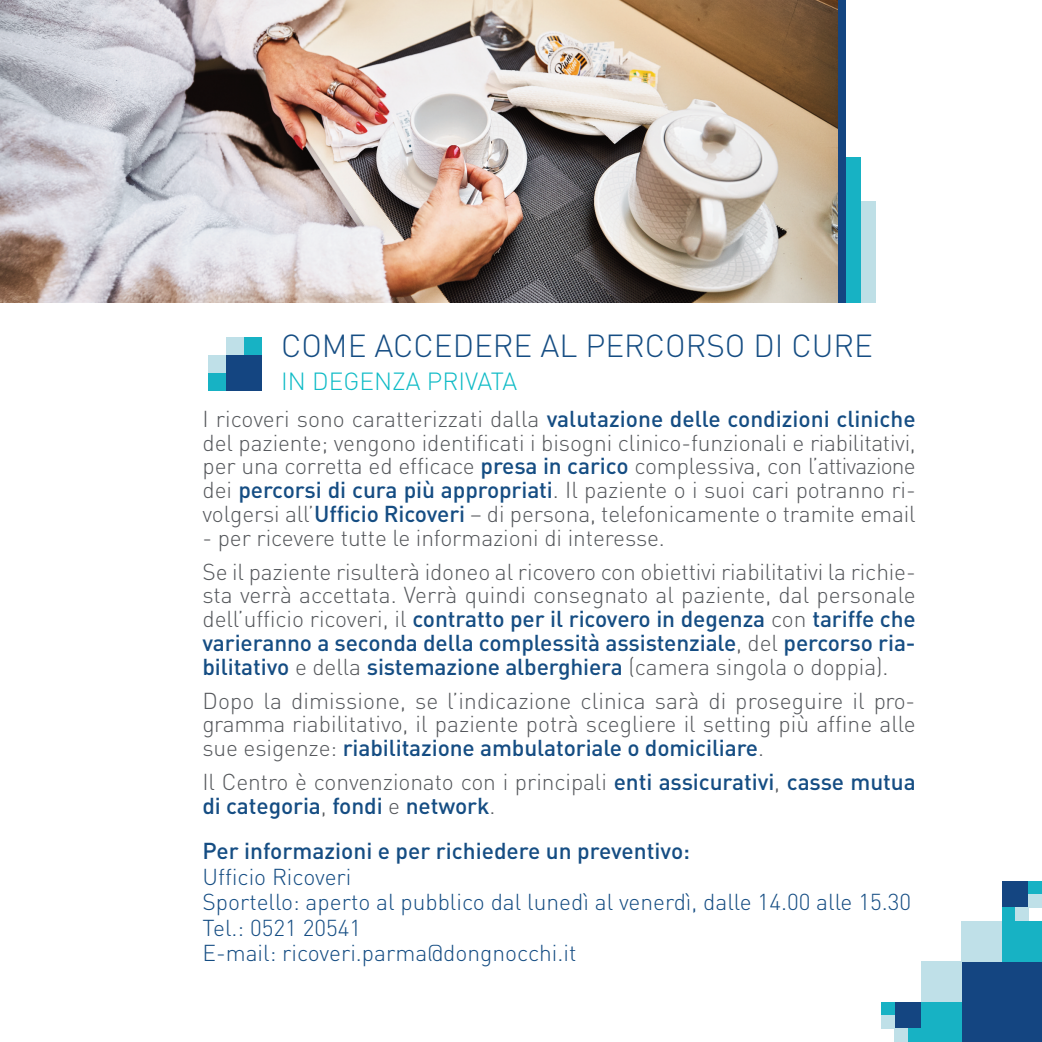
<style>
.page{position:relative;width:1042px;height:1042px;background:#fff}
.page>*{position:absolute;margin:0;border:0;box-sizing:border-box;transform-origin:0 0}
.t1{font:300 31.5px "DIN Pro";color:#154d83}
.t2{font:300 24.5px "DIN Pro";color:#0fbbc6}
.t3{font:300 22.75px/23.8px "DIN Pro";letter-spacing:-.005em;color:#55585c;text-align:justify}
.t4{font:500 22.75px/23.8px "DIN Pro";letter-spacing:-.005em;color:#154d83;text-align:justify}
.t5{font:300 22.75px/25.6px "DIN Pro";color:#154d83}
.s1{font-weight:500;color:#154d83}
.s2{font-weight:300;color:#55585c}
</style>
<div class="page">
<div style="left:831px;top:201px;width:44px;height:101px;background:#bedfe6"></div>
<div style="left:830px;top:157px;width:30px;height:145px;background:#17b2c4"></div>
<div style="left:831px;top:0;width:15px;height:302px;background:#144581"></div>
<div style="left:226px;top:355px;width:36px;height:36px;background:#144581"></div>
<div style="left:244px;top:337px;width:18px;height:18px;background:#17b2c4"></div>
<div style="left:208px;top:373px;width:18px;height:18px;background:#17b2c4"></div>
<div style="left:208px;top:355px;width:18px;height:18px;background:#bfe0e8"></div>
<div style="left:226px;top:337px;width:18px;height:18px;background:#bfe0e8"></div>
<div style="left:961px;top:961px;width:81px;height:81px;background:#144581"></div>
<div style="left:1001px;top:921px;width:41px;height:40px;background:#17b2c4"></div>
<div style="left:921px;top:1001px;width:40px;height:41px;background:#17b2c4"></div>
<div style="left:921px;top:961px;width:40px;height:40px;background:#bfe0e8"></div>
<div style="left:961px;top:921px;width:40px;height:40px;background:#bfe0e8"></div>
<div style="left:894px;top:1002px;width:27px;height:26px;background:#144581"></div>
<div style="left:881px;top:1002px;width:13px;height:13px;background:#17b2c4"></div>
<div style="left:908px;top:1028px;width:13px;height:14px;background:#17b2c4"></div>
<div style="left:894px;top:1028px;width:14px;height:14px;background:#bfe0e8"></div>
<div style="left:881px;top:1015px;width:13px;height:13px;background:#bfe0e8"></div>
<div style="left:1002px;top:881px;width:26px;height:27px;background:#144581"></div>
<div style="left:1002px;top:908px;width:13px;height:13px;background:#17b2c4"></div>
<div style="left:1028px;top:881px;width:14px;height:13px;background:#17b2c4"></div>
<div style="left:1028px;top:894px;width:14px;height:14px;background:#bfe0e8"></div>
<div style="left:1015px;top:908px;width:13px;height:13px;background:#bfe0e8"></div>
<img style="left:0;top:0;width:837px;height:302px">
<h1 class="t1" style="left:281px;top:335px;width:593px">COME ACCEDERE AL PERCORSO DI CURE</h1>
<p class="t2" style="left:281px;top:372px;width:237px">IN DEGENZA PRIVATA</p>
<p class="t3" style="left:202px;top:409px;width:715px">I ricoveri sono caratterizzati dalla <span class="s1">valutazione delle condizioni cliniche </span>del paziente; vengono identificati i bisogni clinico-funzionali e riabilitativi, per una corretta ed efficace <span class="s1">presa in carico</span> complessiva, con l’attivazione dei <span class="s1">percorsi di cura più appropriati</span>. Il paziente o i suoi cari potranno ri&shy;volgersi all’<span class="s1">Ufficio Ricoveri</span> – di persona, telefonicamente o tramite email</p>
<p class="t3" style="left:202px;top:523px;width:715px;line-height:33.8px">- per ricevere tutte le informazioni di interesse.<br>Se il paziente risulterà idoneo al ricovero con obiettivi riabilitativi la richie-</p>
<p class="t4" style="left:202px;top:585px;width:715px"><span class="s2">sta verrà accettata. Verrà quindi consegnato al paziente, dal personale dell’ufficio ricoveri, il</span> contratto per il ricovero in degenza <span class="s2">con</span> tariffe che varieranno a seconda della complessità assistenziale<span class="s2">, del</span> percorso ria&shy;bilitativo <span class="s2">e della</span> sistemazione alberghiera <span class="s2">(camera singola o doppia).</span></p>
<p class="t3" style="left:202px;top:691px;width:715px">Dopo la dimissione, se l’indicazione clinica sarà di proseguire il pro&shy;gramma riabilitativo, il paziente potrà scegliere il setting più affine alle sue esigenze: <span class="s1">riabilitazione ambulatoriale o domiciliare</span>.</p>
<p class="t4" style="left:202px;top:772px;width:715px"><span class="s2">Il Centro è convenzionato con i principali</span> enti assicurativi<span class="s2">,</span> casse mutua di categoria<span class="s2">,</span> fondi <span class="s2">e</span> network<span class="s2">.</span></p>
<p class="t4" style="left:202px;top:841px;width:489px">Per informazioni e per richiedere un preventivo:</p>
<p class="t5" style="left:202px;top:866px;width:710px">Ufficio Ricoveri<br>Sportello: aperto al pubblico dal lunedì al venerdì, dalle 14.00 alle 15.30<br>Tel.: 0521 20541<br>E-mail: ricoveri.parma@dongnocchi.it</p>
</div>
